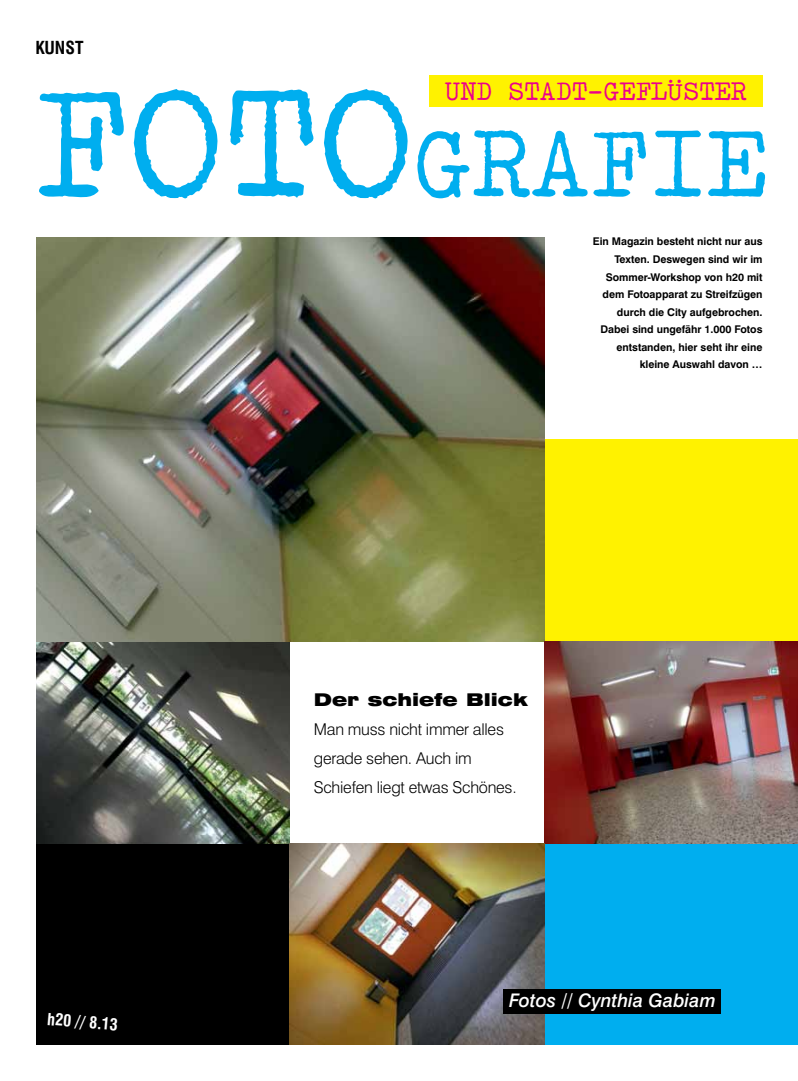
<style>
.page{position:relative;width:798px;height:1081px;background:#fff}
.page>*{position:absolute;margin:0;border:0;box-sizing:border-box;transform-origin:0 0}
.t1{font:700 97.5px "Old Typewriter";color:#00aeef}
.t2{font:700 26.38px "Old Typewriter";color:#ec008c}
.t3{font:italic 500 18.75px "Swiss 721 BT";color:#fff}
.f79____Intro{font:900 expanded 17.5px "Swiss 721 BT";color:#000}
.t4{font:700 condensed 17.5px "Swiss 721 BT";color:#000}
.f79____Intro-2{font:300 16.25px/28.8px "Swiss 721 BT";letter-spacing:-.015em;color:#000}
.t5{font:700 condensed 16.25px "Swiss 721 BT";color:#fff}
.f79____Intro-3{font:700 10.62px/17.5px "Swiss 721 BT";letter-spacing:-.005em;color:#000;text-align:right}
.s1{font-size:157.5px}
</style>
<div class="page">
<div style="left:35px;top:839px;width:255px;height:207px;background:#000"></div>
<img style="left:35px;top:641px;width:255px;height:202px">
<div style="left:543px;top:843px;width:254px;height:202px;background:#00aeef"></div>
<div style="left:543px;top:440px;width:254px;height:202px;background:#fff200"></div>
<img style="left:36px;top:237px;width:508px;height:404px">
<img style="left:544px;top:642px;width:253px;height:201px">
<img style="left:290px;top:843px;width:254px;height:202px">
<div style="left:503px;top:989px;width:217px;height:24px;background:#000"></div>
<div style="left:428px;top:75px;width:334px;height:32px;background:#fff200"></div>
<svg style="left:35px;top:999px;width:1px;height:46px"></svg>
<div style="left:0;top:1045px;width:797px;height:36px;background:#fff"></div>
<p class="t4" style="left:35px;top:37px;width:49px">KUNST</p>
<p class="t2" style="left:444px;top:75px;width:304px">UND STADT-GEFLÜSTER</p>
<p class="t1" style="left:33px;top:107px;width:734px"><span class="s1">FOTO</span>GRAFIE</p>
<h3 class="t5" style="left:48px;top:1009px;width:72px;rotate:5deg">h20 // 8.13</h3>
<p class="f79____Intro-3" style="left:592px;top:233px;width:171px">Ein Magazin besteht nicht nur aus<br>Texten. Deswegen sind wir im<br>Sommer-Workshop von h20 mit dem Fotoapparat zu Streifzügen durch die City aufgebrochen.<br>Dabei sind ungefähr 1.000 Fotos entstanden, hier seht ihr eine kleine Auswahl davon …</p>
<p class="f79____Intro" style="left:314px;top:689px;width:215px">Der schiefe Blick</p>
<p class="f79____Intro-2" style="left:314px;top:715px;width:204px">Man muss nicht immer alles gerade sehen. Auch im<br>Schiefen liegt etwas Schönes.</p>
<p class="t3" style="left:509px;top:989px;width:208px">Fotos // Cynthia Gabiam</p>
</div>
